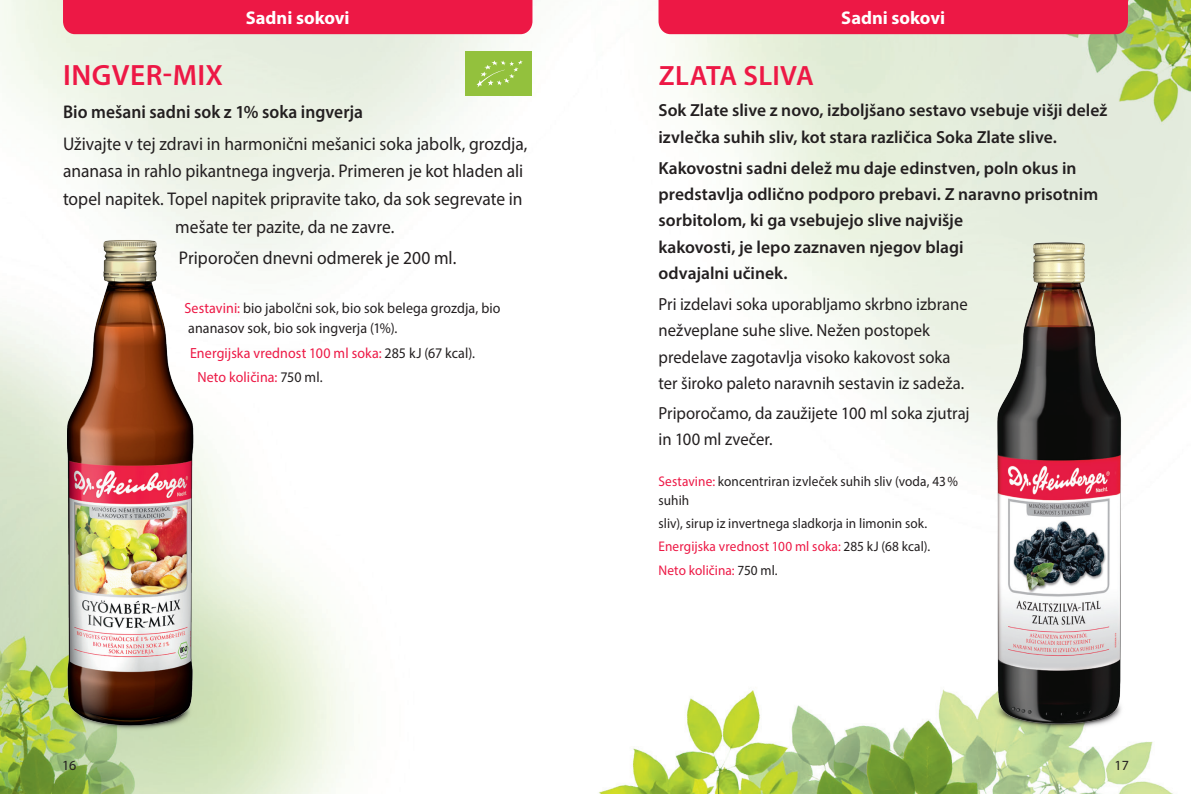
<style>
.page{position:relative;width:1191px;height:794px;background:#fff}
.page>*{position:absolute;margin:0;border:0;box-sizing:border-box;transform-origin:0 0}
.t1{font:600 29.4px "Myriad Pro";letter-spacing:.015em;color:#ed1845}
.t2{font:600 28px "Myriad Pro";letter-spacing:.01em;color:#ed1845}
.t3{font:18.38px "Myriad Pro";color:#231f20;scale:.95 1}
.t4{font:600 18.38px "Myriad Pro";letter-spacing:.005em;color:#231f20;scale:.95 1}
.t5{font:700 18.38px "Myriad Pro";color:#fff}
.t6{font:600 17.5px/26.2px "Myriad Pro";color:#231f20}
.t7{font:17.5px/26.2px "Myriad Pro";color:#231f20;scale:.95 1}
.t8{font:14.7px/20.3px "Myriad Pro";letter-spacing:.01em;color:#231f20;scale:.95 1}
.t9{font:14.7px/24.3px "Myriad Pro";letter-spacing:.005em;color:#ed1845;scale:.95 1}
.t10{font:14px/23.3px "Myriad Pro";letter-spacing:.005em;color:#231f20;scale:.95 1}
.t11{font:14px "Myriad Pro";letter-spacing:.005em;color:#231f20}
.s1{color:#ed1845}
.s2{color:#231f20}
</style>
<div class="page">
<img style="left:0;top:0;width:1191px;height:794px">
<div style="left:465px;top:52px;width:67px;height:44px;background:#93c13d"></div>
<svg style="left:476px;top:60px;width:47px;height:27px"></svg>
<img style="left:985px;top:693px;width:146px;height:48px">
<img style="left:991px;top:231px;width:133px;height:501px">
<div style="left:63px;top:0;width:469px;height:34px;background:#ed1845"></div>
<img style="left:63px;top:686px;width:135px;height:46px">
<img style="left:67px;top:239px;width:127px;height:486px">
<div style="left:658px;top:0;width:470px;height:34px;background:#ed1845"></div>
<p class="t5" style="left:246px;top:6px;width:105px">Sadni sokovi</p>
<h1 class="t1" style="left:63px;top:57px;width:161px">INGVER-MIX</h1>
<p class="t4" style="left:63px;top:100px;width:317px">Bio mešani sadni sok z 1% soka ingverja</p>
<p class="t3" style="left:63px;top:132px;width:490px">Uživajte v tej zdravi in harmonični mešanici soka jabolk, grozdja,</p>
<p class="t3" style="left:63px;top:160px;width:486px">ananasa in rahlo pikantnega ingverja. Primeren je kot hladen ali</p>
<p class="t3" style="left:63px;top:187px;width:485px">topel napitek. Topel napitek pripravite tako, da sok segrevate in</p>
<p class="t3" style="left:175px;top:215px;width:232px">mešate ter pazite, da ne zavre.</p>
<p class="t3" style="left:179px;top:247px;width:293px">Priporočen dnevni odmerek je 200 ml.</p>
<p class="t8" style="left:184px;top:298px;width:334px"><span class="s1">Sestavini:</span> bio jabolčni sok, bio sok belega grozdja, bio ananasov sok, bio sok ingverja (1%).</p>
<p class="t9" style="left:197px;top:340px;width:294px;text-indent:-7px">Energijska vrednost 100 ml soka: <span class="s2">285 kJ (67 kcal).<br></span>Neto količina: <span class="s2">750 ml.</span></p>
<p class="t5" style="left:841px;top:6px;width:105px">Sadni sokovi</p>
<h2 class="t2" style="left:659px;top:58px;width:157px">ZLATA SLIVA</h2>
<p class="t6" style="left:658px;top:97px;width:450px">Sok Zlate slive z novo, izboljšano sestavo vsebuje višji delež izvlečka suhih sliv, kot stara različica Soka Zlate slive.</p>
<p class="t6" style="left:658px;top:154px;width:441px">Kakovostni sadni delež mu daje edinstven, poln okus in predstavlja odlično podporo prebavi. Z naravno prisotnim sorbitolom, ki ga vsebujejo slive najvišje<br>kakovosti, je lepo zaznaven njegov blagi<br>odvajalni učinek.</p>
<p class="t7" style="left:658px;top:291px;width:327px">Pri izdelavi soka uporabljamo skrbno izbrane nežveplane suhe slive. Nežen postopek predelave zagotavlja visoko kakovost soka ter široko paleto naravnih sestavin iz sadeža.</p>
<p class="t7" style="left:658px;top:400px;width:330px">Priporočamo, da zaužijete 100 ml soka zjutraj in 100 ml zvečer.</p>
<p class="t10" style="left:658px;top:471px;width:317px;line-height:19.2px"><span class="s1">Sestavine:</span> koncentriran izvleček suhih sliv (voda, 43% suhih</p>
<p class="t10" style="left:658px;top:511px;width:287px">sliv), sirup iz invertnega sladkorja in limonin sok.<br><span class="s1">Energijska vrednost 100 ml soka:</span> 285 kJ (68 kcal).<br><span class="s1">Neto količina:</span> 750 ml.</p>
<p class="t11" style="left:62px;top:756px;width:16px">16</p>
<p class="t11" style="left:1114px;top:756px;width:16px">17</p>
</div>
